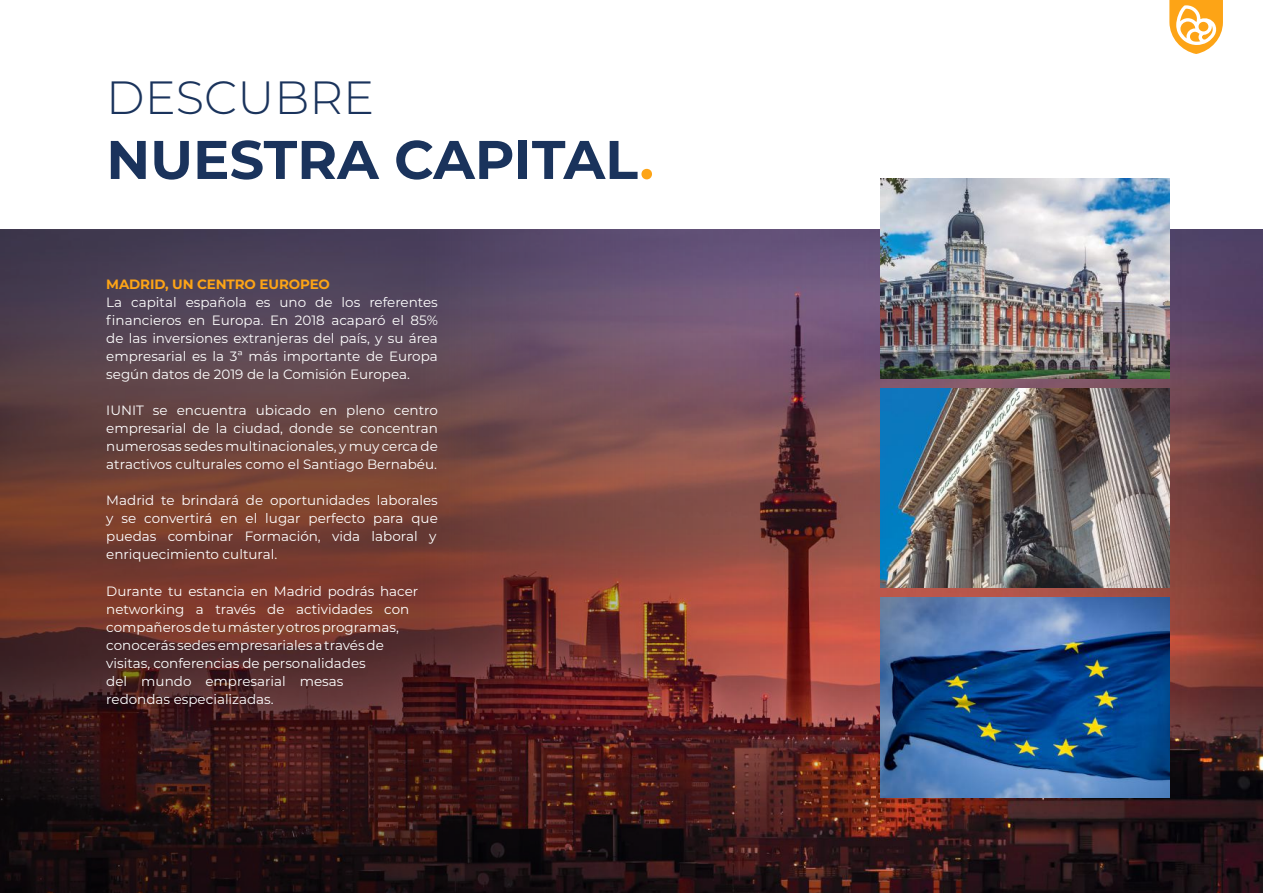
<style>
.page{position:relative;width:1263px;height:893px;background:#fff}
.page>*{position:absolute;margin:0;border:0;box-sizing:border-box;transform-origin:0 0}
.t1{font:700 54.3px "Montserrat";color:#1a335c}
.t2{font:300 46.5px "Montserrat";color:#1a335c}
.t3{font:13.5px/18px "Montserrat";color:#fff;text-align:justify}
.t4{font:700 13.5px "Montserrat";letter-spacing:-.01em;color:#fda416}
.s1{color:#fda416}
</style>
<div class="page">
<svg style="left:1169px;top:0;width:54px;height:54px"></svg>
<img style="left:0;top:230px;width:1263px;height:663px">
<img style="left:880px;top:179px;width:289px;height:199px">
<img style="left:880px;top:598px;width:289px;height:199px">
<img style="left:880px;top:388px;width:289px;height:200px">
<h2 class="t2" style="left:106px;top:66px;width:269px">DESCUBRE</h2>
<h1 class="t1" style="left:106px;top:121px;width:549px">NUESTRA CAPITAL<span class="s1">.</span></h1>
<p class="t4" style="left:106px;top:275px;width:225px">MADRID, UN CENTRO EUROPEO</p>
<p class="t3" style="left:106px;top:293px;width:333px">La capital española es uno de los referentes financieros en Europa. En 2018 acaparó el 85% de las inversiones extranjeras del país, y su área empresarial es la 3ª más importante de Europa según datos de 2019 de la Comisión Europea.</p>
<p class="t3" style="left:106px;top:401px;width:333px">IUNIT se encuentra ubicado en pleno centro empresarial de la ciudad, donde se concentran numerosas sedes multinacionales, y muy cerca de atractivos culturales como el Santiago Bernabéu.</p>
<p class="t3" style="left:106px;top:491px;width:333px">Madrid te brindará de oportunidades laborales y se convertirá en el lugar perfecto para que puedas combinar Formación, vida laboral y enriquecimiento cultural.</p>
<p class="t3" style="left:106px;top:581px;width:314px;text-align:left">Durante tu estancia en Madrid podrás hacer networking a través de actividades con compañeros de tu máster y otros programas, conocerás sedes empresariales a través de visitas, conferencias de personalidades<br>del mundo empresarial mesas<br>redondas especializadas.</p>
</div>
